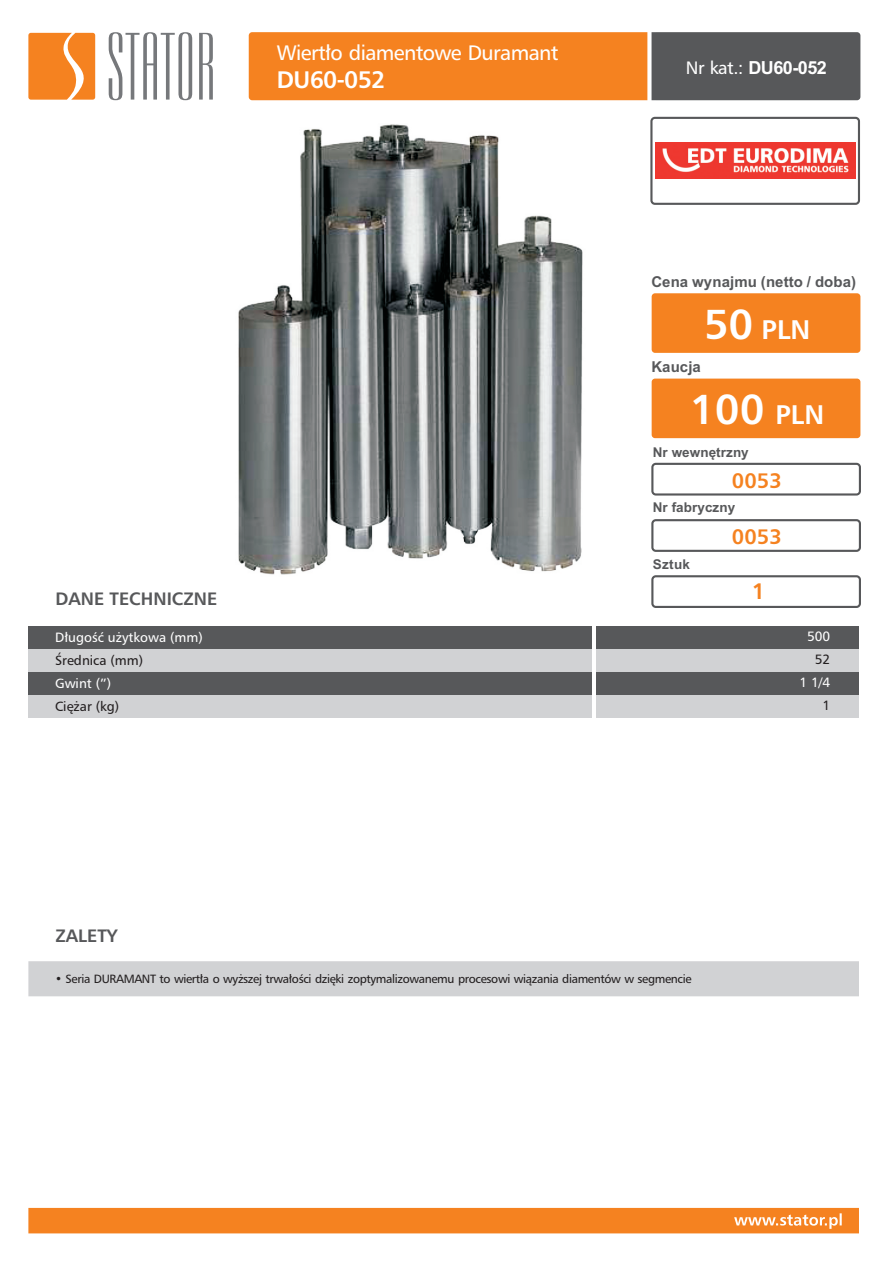
<style>
.page{position:relative;width:893px;height:1263px;background:#fff}
.page>*{position:absolute;margin:0;border:0;box-sizing:border-box;transform-origin:0 0}
.t1{font:700 42px "Humnst 777 EU";color:#fff}
.t2{font:700 27px "Humnst 777 EU";color:#fff}
.t3{font:700 24px "Humnst 777 EU";letter-spacing:-.03em;color:#fff}
.t4{font:700 22.5px "Humnst 777 EU";color:#f58220}
.t5{font:21px "Humnst 777 EU";letter-spacing:-.03em;color:#fff}
.t6{font:700 21px "Humnst 777 EU";color:#f58220}
.t7{font:700 18px "Humnst 777 EU";color:#57585a}
.t8{font:700 18px "Arial";letter-spacing:-.03em;color:#fff}
.t9{font:700 15px "Arial";color:#57585a}
.t10{font:13.5px "Humnst 777 EU";color:#fff}
.t11{font:700 13.5px "Arial";color:#57585a}
.t12{font:13.5px "Humnst 777 EU";color:#231f20}
.t13{font:12px "Humnst 777 EU";letter-spacing:-.03em;color:#231f20}
.s1{font-family:"Humnst 777 EU";font-weight:400}
.s2{font-size:42px}
.s3{font-size:27px}
</style>
<div class="page">
<svg style="left:249px;top:32px;width:611px;height:68px;background:#bf7435"></svg>
<svg style="left:28px;top:33px;width:68px;height:67px;background:#f68f37"></svg>
<svg style="left:109px;top:32px;width:104px;height:68px"></svg>
<div style="left:28px;top:1208px;width:831px;height:25px;background:#f58220"></div>
<div style="left:596px;top:626px;width:263px;height:23px;background:#57585a"></div>
<div style="left:28px;top:626px;width:564px;height:23px;background:#57585a"></div>
<div style="left:28px;top:672px;width:564px;height:22px;background:#57585a"></div>
<div style="left:596px;top:672px;width:263px;height:22px;background:#57585a"></div>
<div style="left:28px;top:649px;width:564px;height:23px;background:#d1d2d4"></div>
<div style="left:596px;top:649px;width:263px;height:23px;background:#d1d2d4"></div>
<div style="left:28px;top:694px;width:564px;height:23px;background:#d1d2d4"></div>
<div style="left:596px;top:694px;width:263px;height:23px;background:#d1d2d4"></div>
<div style="left:28px;top:961px;width:831px;height:35px;background:#d1d2d4"></div>
<div style="left:650px;top:117px;width:210px;height:88px;border:2px solid #57585a;border-radius:3px"></div>
<div style="left:652px;top:379px;width:208px;height:59px;background:#f58220;border-radius:3px"></div>
<div style="left:652px;top:293px;width:208px;height:60px;background:#f58220;border-radius:3px"></div>
<div style="left:651px;top:463px;width:210px;height:32px;border:2px solid #57585a;border-radius:3px"></div>
<div style="left:651px;top:519px;width:210px;height:33px;border:2px solid #57585a;border-radius:3px"></div>
<div style="left:651px;top:575px;width:210px;height:33px;border:2px solid #57585a;border-radius:3px"></div>
<img style="left:655px;top:143px;width:200px;height:36px">
<img style="left:238px;top:124px;width:345px;height:451px">
<h3 class="t5" style="left:277px;top:44px;width:283px">Wiert³o diamentowe Duramant</h3>
<h3 class="t3" style="left:277px;top:70px;width:110px">DU60-052</h3>
<h3 class="t7" style="left:56px;top:591px;width:163px">DANE TECHNICZNE</h3>
<p class="t10" style="left:55px;top:632px;width:149px">D³ugoœæ u¿ytkowa (mm)</p>
<p class="t10" style="left:55px;top:677px;width:57px">Gwint (”)</p>
<p class="t12" style="left:55px;top:654px;width:90px">Œrednica (mm)</p>
<p class="t12" style="left:55px;top:700px;width:66px">Ciê¿ar (kg)</p>
<h3 class="t8" style="left:686px;top:61px;width:142px"><span class="s1">Nr kat.:</span> DU60-052</h3>
<p class="t9" style="left:651px;top:276px;width:206px">Cena wynajmu (netto / doba)</p>
<h2 class="t2" style="left:704px;top:318px;width:108px"><span class="s2">50</span> PLN</h2>
<p class="t9" style="left:651px;top:361px;width:51px">Kaucja</p>
<h1 class="t1" style="left:690px;top:393px;width:136px">100 <span class="s3">PLN</span></h1>
<p class="t11" style="left:653px;top:447px;width:97px">Nr wewnêtrzny</p>
<h3 class="t6" style="left:732px;top:472px;width:51px">0053</h3>
<p class="t11" style="left:653px;top:503px;width:84px">Nr fabryczny</p>
<p class="t11" style="left:653px;top:559px;width:39px">Sztuk</p>
<h3 class="t6" style="left:732px;top:528px;width:51px">0053</h3>
<h3 class="t4" style="left:752px;top:583px;width:15px">1</h3>
<p class="t10" style="left:807px;top:631px;width:25px">500</p>
<p class="t10" style="left:799px;top:677px;width:32px">1 1/4</p>
<p class="t12" style="left:815px;top:654px;width:17px">52</p>
<p class="t12" style="left:823px;top:700px;width:9px">1</p>
<h3 class="t7" style="left:56px;top:928px;width:64px">ZALETY</h3>
<p class="t13" style="left:55px;top:974px;width:638px">• Seria DURAMANT to wiert³a o wy¿szej trwa³oœci dziêki zoptymalizowanemu procesowi wi¹zania diamentów w segmencie</p>
</div>
